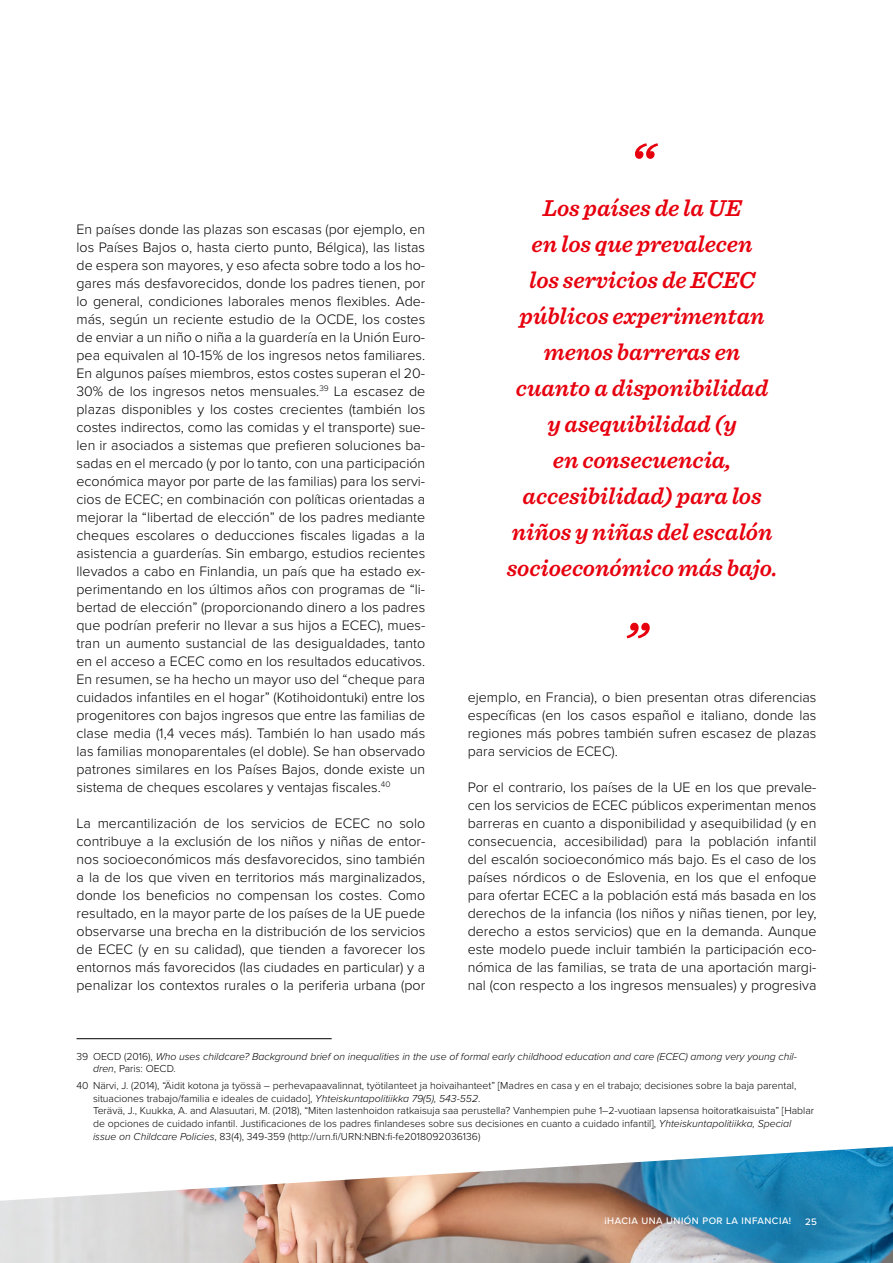
<style>
.page{position:relative;width:893px;height:1263px;background:#fff}
.page>*{position:absolute;margin:0;border:0;box-sizing:border-box;transform-origin:0 0}
.t1{font:italic 600 54px "Sentinel";color:#e7000e}
.t2{font:italic 600 24px/36px "Sentinel";letter-spacing:-.005em;color:#e7000e;text-align:center}
.t3{font:300 14.25px/18px "Proxima Nova";color:#000;text-align:justify}
.t4{font:300 10.5px/12.6px "Proxima Nova";color:#000}
.t5{font:italic 300 10.5px/12.6px "Proxima Nova";color:#000}
.t6{font:500 9.75px "Proxima Nova";letter-spacing:.05em;color:#fff}
.s1{font-style:normal}
.s2{font-style:italic}
</style>
<div class="page">
<img style="left:0;top:1146px;width:893px;height:117px">
<hr style="left:77px;top:1038px;width:255px;height:1px;background:#000">
<p class="t3" style="left:77px;top:219px;width:350px">En países donde las plazas son escasas (por ejemplo, en los Países Bajos o, hasta cierto punto, Bélgica), las listas de espera son mayores, y eso afecta sobre todo a los ho&shy;gares más desfavorecidos, donde los padres tienen, por lo general, condiciones laborales menos flexibles. Ade&shy;más, según un reciente estudio de la OCDE, los costes de enviar a un niño o niña a la guardería en la Unión Euro&shy;pea equivalen al 10-15% de los ingresos netos familiares.<br>En algunos países miembros, estos costes superan el 20- 30% de los ingresos netos mensuales.<sup>39</sup> La escasez de plazas disponibles y los costes crecientes (también los costes indirectos, como las comidas y el transporte) sue&shy;len ir asociados a sistemas que prefieren soluciones ba&shy;sadas en el mercado (y por lo tanto, con una participación económica mayor por parte de las familias) para los servi&shy;cios de ECEC; en combinación con políticas orientadas a mejorar la “libertad de elección” de los padres mediante cheques escolares o deducciones fiscales ligadas a la asistencia a guarderías. Sin embargo, estudios recientes llevados a cabo en Finlandia, un país que ha estado ex&shy;perimentando en los últimos años con programas de “li&shy;bertad de elección” (proporcionando dinero a los padres que podrían preferir no llevar a sus hijos a ECEC), mues&shy;tran un aumento sustancial de las desigualdades, tanto en el acceso a ECEC como en los resultados educativos.<br>En resumen, se ha hecho un mayor uso del “cheque para cuidados infantiles en el hogar” (Kotihoidontuki) entre los progenitores con bajos ingresos que entre las familias de clase media (1,4 veces más). También lo han usado más las familias monoparentales (el doble). Se han observado patrones similares en los Países Bajos, donde existe un sistema de cheques escolares y ventajas fiscales.<sup>40</sup></p>
<p class="t3" style="left:77px;top:813px;width:350px">La mercantilización de los servicios de ECEC no solo contribuye a la exclusión de los niños y niñas de entor&shy;nos socioeconómicos más desfavorecidos, sino también a la de los que viven en territorios más marginalizados, donde los beneficios no compensan los costes. Como resultado, en la mayor parte de los países de la UE puede observarse una brecha en la distribución de los servicios de ECEC (y en su calidad), que tienden a favorecer los entornos más favorecidos (las ciudades en particular) y a penalizar los contextos rurales o la periferia urbana (por</p>
<h1 class="t1" style="left:630px;top:120px;width:26px">“</h1>
<p class="t2" style="left:507px;top:189px;width:272px">Los países de la UE<br>en los que prevalecen<br>los servicios de ECEC públicos experimentan menos barreras en cuanto a disponibilidad y asequibilidad (y<br>en consecuencia, accesibilidad) para los niños y niñas del escalón socioeconómico más bajo.</p>
<h1 class="t1" style="left:630px;top:570px;width:26px">„</h1>
<p class="t3" style="left:468px;top:687px;width:350px">ejemplo, en Francia), o bien presentan otras diferencias específicas (en los casos español e italiano, donde las regiones más pobres también sufren escasez de plazas para servicios de ECEC).</p>
<p class="t3" style="left:468px;top:777px;width:350px">Por el contrario, los países de la UE en los que prevale&shy;cen los servicios de ECEC públicos experimentan menos barreras en cuanto a disponibilidad y asequibilidad (y en consecuencia, accesibilidad) para la población infantil del escalón socioeconómico más bajo. Es el caso de los países nórdicos o de Eslovenia, en los que el enfoque para ofertar ECEC a la población está más basada en los derechos de la infancia (los niños y niñas tienen, por ley, derecho a estos servicios) que en la demanda. Aunque este modelo puede incluir también la participación eco&shy;nómica de las familias, se trata de una aportación margi&shy;nal (con respecto a los ingresos mensuales) y progresiva</p>
<p class="t5" style="left:93px;top:1049px;width:705px;text-indent:-16px"><span class="s1">39 OECD (2016),</span> Who uses childcare? Background brief on inequalities in the use of formal early childhood education and care (ECEC) among very young chil&shy;dren<span class="s1">, Paris: OECD.</span></p>
<p class="t4" style="left:93px;top:1079px;width:723px;text-indent:-16px">40 Närvi, J. (2014), “Äidit kotona ja työssä – perhevapaavalinnat, työtilanteet ja hoivaihanteet” [Madres en casa y en el trabajo; decisiones sobre la baja parental, situaciones trabajo/familia e ideales de cuidado], <span class="s2">Yhteiskuntapolitiikka 79(5), 543-552</span>.<br>Terävä, J., Kuukka, A. and Alasuutari, M. (2018), “Miten lastenhoidon ratkaisuja saa perustella? Vanhempien puhe 1–2-vuotiaan lapsensa hoitoratkaisuista” [Hablar de opciones de cuidado infantil. Justificaciones de los padres finlandeses sobre sus decisiones en cuanto a cuidado infantil], <span class="s2">Yhteiskuntapolitiikka, Special issue on Childcare Policies</span>, 83(4), 349-359 (http://urn.fi/URN:NBN:fi-fe2018092036136)</p>
<p class="t6" style="left:604px;top:1213px;width:188px">¡HACIA UNA UNIÓN POR LA INFANCIA!</p>
<p class="t6" style="left:805px;top:1214px;width:13px">25</p>
</div>
